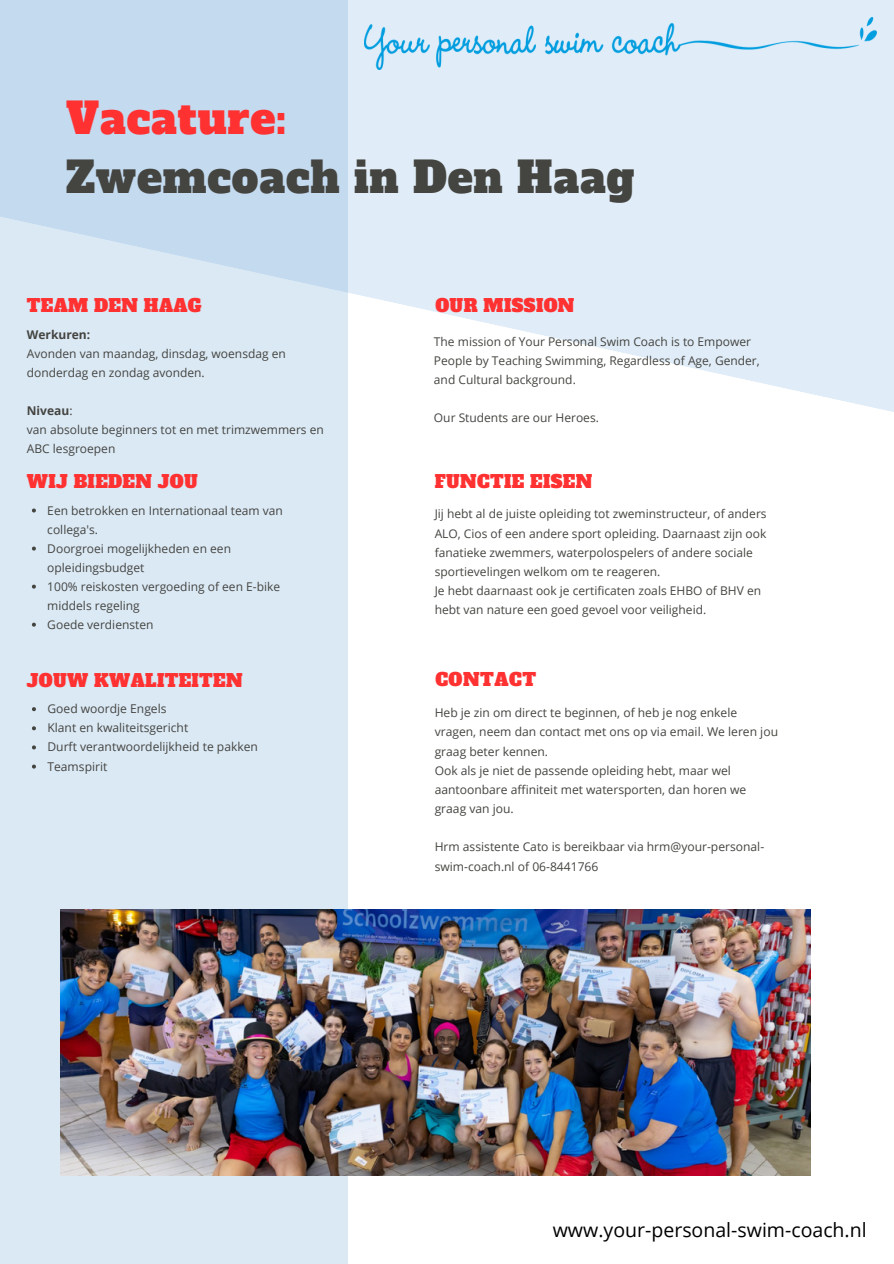
<style>
.page{position:relative;width:894px;height:1264px;background:#fff}
.page>*{position:absolute;margin:0;border:0;box-sizing:border-box;transform-origin:0 0}
.t1{font:42px "Alfa Slab One";letter-spacing:.02em;color:#444440}
.t2{font:42px "Alfa Slab One";letter-spacing:.02em;color:#ff3131}
.t3{font:19.5px "Open Sans";color:#000}
.t4{font:17.55px "Alfa Slab One";letter-spacing:.02em;color:#ff3131}
.t5{font:12.15px/19.2px "Open Sans";color:#444440}
.t6{font:12px/19px "Open Sans";color:#444440}
.t7{font:700 12px "Open Sans";color:#444440}
.s1{font-weight:700}
</style>
<div class="page">
<svg style="left:348px;top:0;width:545px;height:412px;fill:#e0ecf7"></svg>
<div style="left:0;top:0;width:348px;height:1263px;background:linear-gradient(to bottom,#cbdff1,#e2edf6)"></div>
<img style="left:364px;top:17px;width:512px;height:52px">
<img style="left:60px;top:909px;width:750px;height:265px">
<svg style="left:32px;top:508px;width:4px;height:4px"></svg>
<svg style="left:32px;top:546px;width:4px;height:4px"></svg>
<svg style="left:32px;top:584px;width:4px;height:4px"></svg>
<svg style="left:32px;top:622px;width:4px;height:4px"></svg>
<svg style="left:32px;top:707px;width:4px;height:4px"></svg>
<svg style="left:32px;top:726px;width:4px;height:4px"></svg>
<svg style="left:32px;top:745px;width:4px;height:4px"></svg>
<svg style="left:32px;top:764px;width:4px;height:4px"></svg>
<h1 class="t2" style="left:66px;top:90px;width:222px">Vacature:</h1>
<h1 class="t1" style="left:66px;top:149px;width:569px">Zwemcoach in Den Haag</h1>
<h3 class="t4" style="left:27px;top:294px;width:176px">TEAM DEN HAAG</h3>
<p class="t7" style="left:27px;top:326px;width:65px">Werkuren:</p>
<p class="t6" style="left:27px;top:344px;width:260px">Avonden van maandag, dinsdag, woensdag en donderdag en zondag avonden.</p>
<p class="t6" style="left:27px;top:401px;width:298px"><span class="s1">Niveau</span>:<br>van absolute beginners tot en met trimzwemmers en<br>ABC lesgroepen</p>
<h3 class="t4" style="left:27px;top:470px;width:172px">WIJ BIEDEN JOU</h3>
<p class="t6" style="left:47px;top:500px;width:237px">Een betrokken en Internationaal team van collega's.<br>Doorgroei mogelijkheden en een opleidingsbudget<br>100% reiskosten vergoeding of een E-bike middels regeling<br>Goede verdiensten</p>
<h3 class="t4" style="left:27px;top:668px;width:217px">JOUW KWALITEITEN</h3>
<p class="t5" style="left:47px;top:699px;width:212px">Goed woordje Engels<br>Klant en kwaliteitsgericht<br>Durft verantwoordelijkheid te pakken<br>Teamspirit</p>
<h3 class="t4" style="left:435px;top:294px;width:140px">OUR MISSION</h3>
<p class="t6" style="left:434px;top:332px;width:327px">The mission of Your Personal Swim Coach is to Empower<br>People by Teaching Swimming, Regardless of Age, Gender, and Cultural background.</p>
<p class="t6" style="left:434px;top:408px;width:166px">Our Students are our Heroes.</p>
<h3 class="t4" style="left:434px;top:470px;width:159px">FUNCTIE EISEN</h3>
<p class="t6" style="left:434px;top:504px;width:333px">Jij hebt al de juiste opleiding tot zweminstructeur, of anders ALO, Cios of een andere sport opleiding. Daarnaast zijn ook fanatieke zwemmers, waterpolospelers of andere sociale sportievelingen welkom om te reageren.<br>Je hebt daarnaast ook je certificaten zoals EHBO of BHV en hebt van nature een goed gevoel voor veiligheid.</p>
<h3 class="t4" style="left:435px;top:667px;width:102px">CONTACT</h3>
<p class="t5" style="left:434px;top:703px;width:345px">Heb je zin om direct te beginnen, of heb je nog enkele vragen, neem dan contact met ons op via email. We leren jou graag beter kennen.<br>Ook als je niet de passende opleiding hebt, maar wel aantoonbare affiniteit met watersporten, dan horen we graag van jou.</p>
<p class="t5" style="left:434px;top:837px;width:331px">Hrm assistente Cato is bereikbaar via hrm@your-personal&shy;swim-coach.nl of 06-8441766</p>
<h2 class="t3" style="left:552px;top:1216px;width:315px">www.your-personal-swim-coach.nl</h2>
</div>
